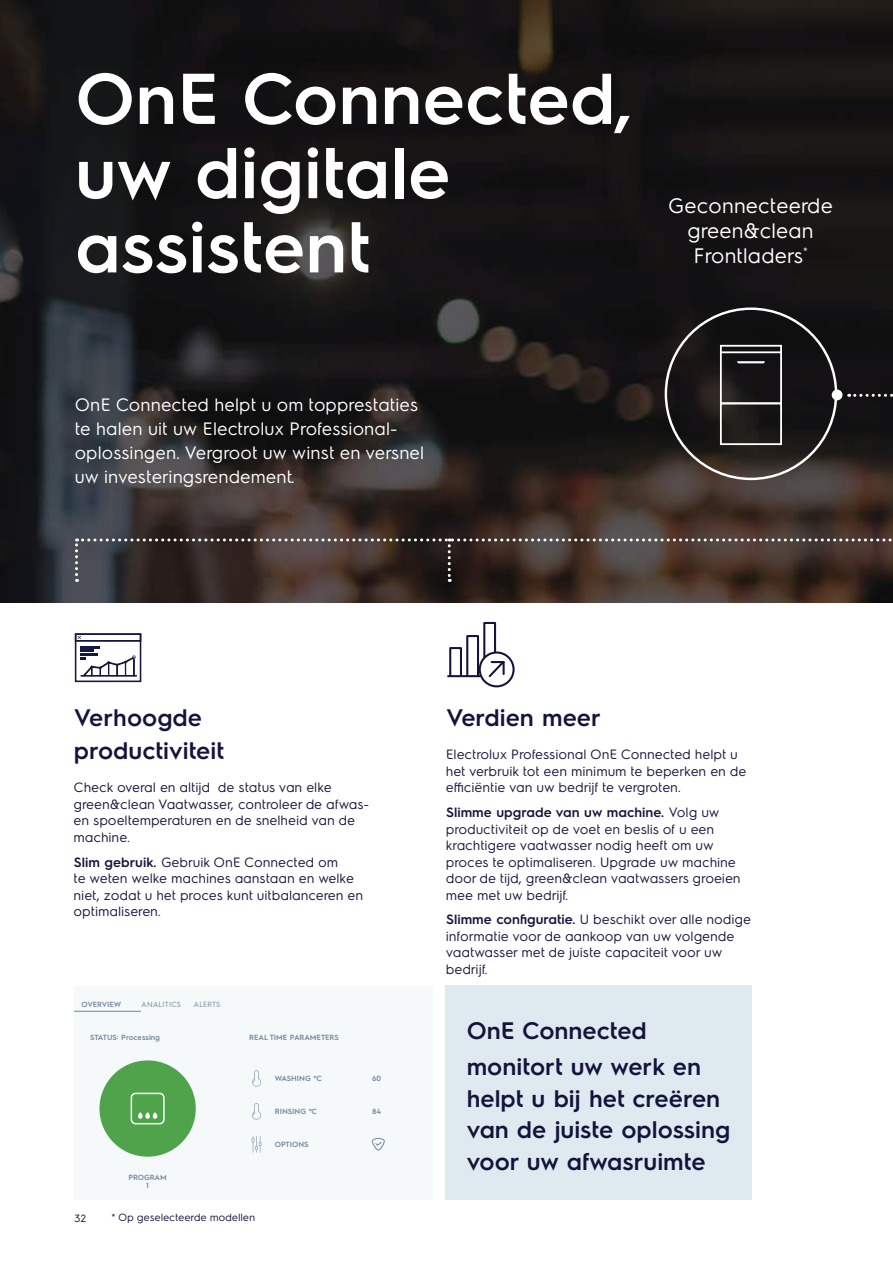
<style>
.page{position:relative;width:893px;height:1263px;background:#fff}
.page>*{position:absolute;margin:0;border:0;box-sizing:border-box;transform-origin:0 0}
.t1{font:600 72px/74.2px "Electrolux Sans";color:#fff}
.t2{font:600 24px/31.5px "Electrolux Sans";color:#14133b}
.t3{font:21px/25.2px "Electrolux Sans";color:#fff;text-align:center}
.t4{font:18px/24px "Electrolux Sans";color:#fff}
.t5{font:13.5px/16.5px "Electrolux Sans";color:#14133b}
.t6{font:10.5px "Electrolux Sans";color:#14133b}
.t7{font:600 7.5px/8.2px "Electrolux Sans";color:#6f869b;text-align:center}
.t8{font:7.5px "Electrolux Sans";color:#6f869b}
.s1{font-weight:600}
</style>
<div class="page">
<div style="left:446px;top:985px;width:306px;height:215px;background:#deeaf0"></div>
<svg style="left:0;top:0;width:893px;height:602px;background:#1e1b1c"></svg>
<svg style="left:75px;top:633px;width:67px;height:49px"></svg>
<hr style="left:448px;top:675px;width:32px;height:2px;background:#14133b">
<div style="left:449px;top:647px;width:13px;height:30px;border:2px solid #14133b"></div>
<div style="left:466px;top:635px;width:13px;height:42px;border:2px solid #14133b"></div>
<div style="left:479px;top:651px;width:36px;height:36px;border:2px solid #14133b;border-radius:50%"></div>
<svg style="left:482px;top:621px;width:24px;height:58px"></svg>
<svg style="left:75px;top:538px;width:818px;height:44px;background:#443632"></svg>
<div style="left:832px;top:390px;width:10px;height:10px;background:#fff;border-radius:50%"></div>
<svg style="left:849px;top:394px;width:44px;height:3px"></svg>
<div style="left:720px;top:345px;width:62px;height:59px;border:2px solid #fff"></div>
<div style="left:720px;top:402px;width:62px;height:43px;border:2px solid #fff"></div>
<svg style="left:737px;top:361px;width:28px;height:2px"></svg>
<hr style="left:721px;top:351px;width:60px;height:2px;background:#fff">
<div style="left:74px;top:985px;width:359px;height:214px;background:#f5f9f9"></div>
<div style="left:99px;top:1060px;width:97px;height:97px;background:#4fa34b;border-radius:50%"></div>
<div style="left:131px;top:1093px;width:34px;height:31px;border:2px solid #fff;border-radius:4px"></div>
<svg style="left:138px;top:1112px;width:19px;height:7px"></svg>
<svg style="left:252px;top:1136px;width:9px;height:16px"></svg>
<svg style="left:252px;top:1103px;width:9px;height:16px"></svg>
<svg style="left:252px;top:1070px;width:9px;height:17px"></svg>
<svg style="left:371px;top:1138px;width:14px;height:12px"></svg>
<hr style="left:74px;top:1011px;width:67px;height:1px;background:#6f869b">
<h1 class="t1" style="left:75px;top:57px;width:559px">OnE Connected, uw digitale assistent</h1>
<h3 class="t3" style="left:669px;top:191px;width:166px">Geconnecteerde green&amp;clean<br>Frontladers<sup>*</sup></h3>
<h3 class="t4" style="left:75px;top:391px;width:351px">OnE Connected helpt u om topprestaties te halen uit uw Electrolux Professional&shy;oplossingen. Vergroot uw winst en versnel uw investeringsrendement.</h3>
<h2 class="t2" style="left:74px;top:700px;width:152px;line-height:33px">Verhoogde productiviteit</h2>
<p class="t5" style="left:74px;top:778px;width:297px">Check overal en altijd de status van elke green&amp;clean Vaatwasser, controleer de afwas&shy;en spoeltemperaturen en de snelheid van de machine.</p>
<p class="t5" style="left:74px;top:853px;width:291px"><span class="s1">Slim gebruik.</span> Gebruik OnE Connected om<br>te weten welke machines aanstaan en welke niet, zodat u het proces kunt uitbalanceren en optimaliseren.</p>
<p class="t7" style="left:81px;top:999px;width:41px">OVERVIEW</p>
<p class="t8" style="left:142px;top:999px;width:41px">ANALITICS</p>
<p class="t8" style="left:194px;top:999px;width:28px">ALERTS</p>
<p class="t7" style="left:90px;top:1032px;width:71px">STATUS: Processing</p>
<p class="t7" style="left:128px;top:1173px;width:40px">PROGRAM<br>1</p>
<p class="t7" style="left:249px;top:1032px;width:91px">REAL TIME PARAMETERS</p>
<p class="t7" style="left:275px;top:1074px;width:49px">WASHING °C</p>
<p class="t7" style="left:275px;top:1107px;width:44px">RINSING °C</p>
<p class="t7" style="left:275px;top:1140px;width:35px">OPTIONS</p>
<p class="t6" style="left:74px;top:1210px;width:13px">32</p>
<p class="t6" style="left:111px;top:1210px;width:146px">* Op geselecteerde modellen</p>
<p class="t7" style="left:372px;top:1074px;width:10px">60</p>
<p class="t7" style="left:372px;top:1107px;width:11px">84</p>
<h2 class="t2" style="left:446px;top:700px;width:156px">Verdien meer</h2>
<p class="t5" style="left:446px;top:745px;width:302px">Electrolux Professional OnE Connected helpt u het verbruik tot een minimum te beperken en de efficiëntie van uw bedrijf te vergroten.</p>
<p class="t5" style="left:446px;top:803px;width:296px"><span class="s1">Slimme upgrade van uw machine.</span> Volg uw productiviteit op de voet en beslis of u een krachtigere vaatwasser nodig heeft om uw proces te optimaliseren. Upgrade uw machine door de tijd, green&amp;clean vaatwassers groeien mee met uw bedrijf.</p>
<p class="t5" style="left:446px;top:910px;width:307px"><span class="s1">Slimme configuratie.</span> U beschikt over alle nodige informatie voor de aankoop van uw volgende vaatwasser met de juiste capaciteit voor uw bedrijf.</p>
<h2 class="t2" style="left:467px;top:1011px;width:236px;line-height:35.7px">OnE Connected monitort uw werk en</h2>
<h2 class="t2" style="left:467px;top:1081px;width:265px">helpt u bij het creëren van de juiste oplossing voor uw afwasruimte</h2>
</div>
